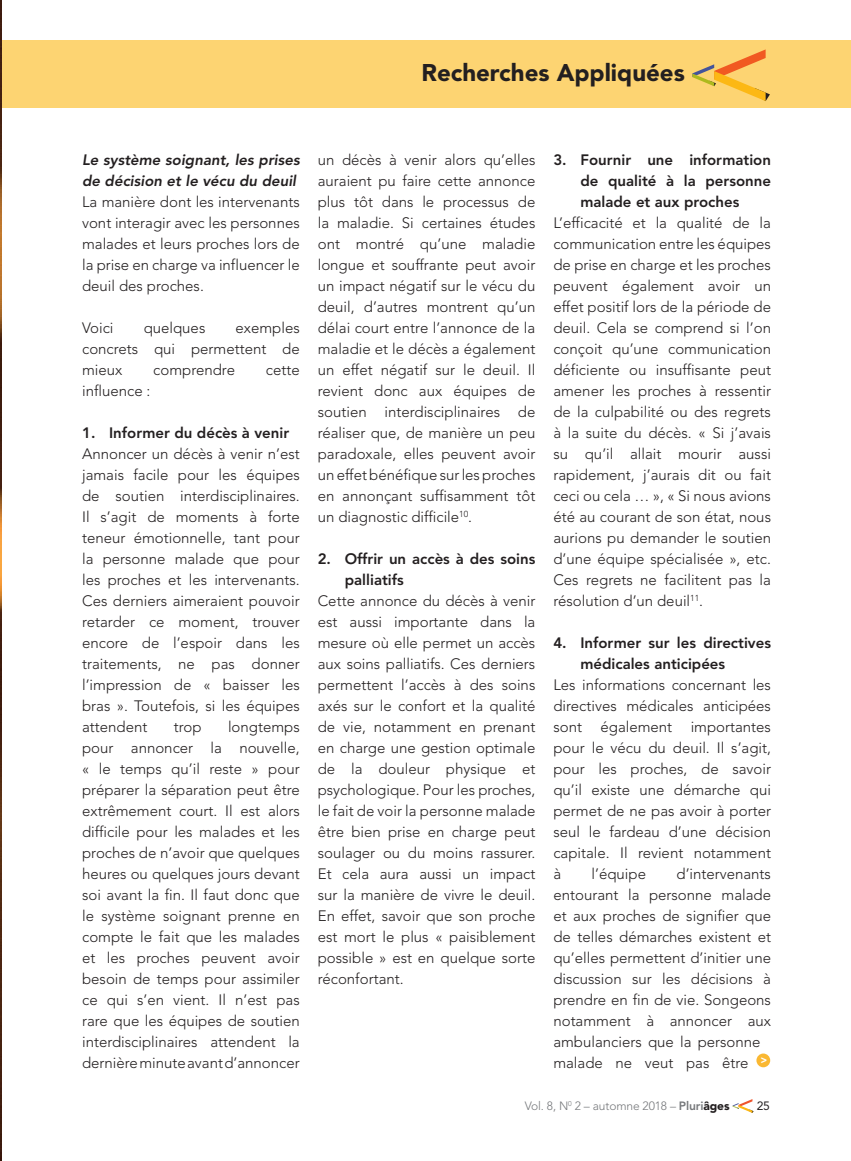
<style>
.page{position:relative;width:851px;height:1161px;background:#fff}
.page>*{position:absolute;margin:0;border:0;box-sizing:border-box;transform-origin:0 0}
.t1{font:900 24px "Avenir LT Std";color:#231f20}
.t2{font:300 15px/21px "Avenir LT Std";color:#231f20;text-align:justify}
.t3{font:800 15px/21px "Avenir LT Std";color:#231f20}
.t4{font:italic 800 15px/21px "Avenir LT Std";color:#231f20}
.t5{font:300 12px "Avenir LT Std";letter-spacing:-.01em;color:#76787b}
.t6{font:12px "Avenir LT Std";color:#231f20}
.s1{font-weight:800}
.s2{font-weight:900;color:#231f20}
</style>
<div class="page">
<div style="left:0;top:40px;width:850px;height:68px;background:#fdd472"></div>
<svg style="left:692px;top:49px;width:78px;height:52px"></svg>
<svg style="left:732px;top:1099px;width:21px;height:14px"></svg>
<img style="left:0;top:0;width:1px;height:1161px">
<div style="left:756px;top:1054px;width:14px;height:13px;background:#fab832;border-radius:50%"></div>
<h1 class="t1" style="left:421px;top:58px;width:265px">Recherches Appliquées</h1>
<p class="t4" style="left:82px;top:150px;width:219px">Le système soignant, les prises de décision et le vécu du deuil</p>
<p class="t2" style="left:82px;top:191px;width:219px">La manière dont les intervenants vont interagir avec les personnes malades et leurs proches lors de la prise en charge va influencer le deuil des proches.</p>
<p class="t2" style="left:82px;top:317px;width:33px">Voici</p>
<p class="t2" style="left:144px;top:317px;width:63px">quelques</p>
<p class="t2" style="left:82px;top:317px;width:219px;text-indent:153px">exemples concrets qui permettent de mieux</p>
<p class="t2" style="left:153px;top:359px;width:83px">comprendre</p>
<p class="t2" style="left:266px;top:359px;width:35px">cette</p>
<p class="t2" style="left:82px;top:380px;width:70px">influence :</p>
<p class="t3" style="left:82px;top:422px;width:208px">1. Informer du décès à venir</p>
<p class="t2" style="left:82px;top:443px;width:219px">Annoncer un décès à venir n’est jamais facile pour les équipes de soutien interdisciplinaires.<br>Il s’agit de moments à forte teneur émotionnelle, tant pour la personne malade que pour les proches et les intervenants.<br>Ces derniers aimeraient pouvoir retarder ce moment, trouver encore de l’espoir dans les traitements, ne pas donner l’impression de « baisser les bras ». Toutefois, si les équipes attendent</p>
<p class="t2" style="left:82px;top:716px;width:219px;text-indent:146px">longtemps pour annoncer la nouvelle, « le temps qu’il reste » pour préparer la séparation peut être extrêmement court. Il est alors difficile pour les malades et les proches de n’avoir que quelques heures ou quelques jours devant soi avant la fin. Il faut donc que le système soignant prenne en compte le fait que les malades et les proches peuvent avoir besoin de temps pour assimiler ce qui s’en vient. Il n’est pas rare que les équipes de soutien interdisciplinaires attendent la dernière minute avant d’annoncer</p>
<p class="t2" style="left:174px;top:716px;width:29px">trop</p>
<p class="t2" style="left:318px;top:149px;width:219px">un décès à venir alors qu’elles auraient pu faire cette annonce plus tôt dans le processus de la maladie. Si certaines études ont montré qu’une maladie longue et souffrante peut avoir un impact négatif sur le vécu du deuil, d’autres montrent qu’un délai court entre l’annonce de la maladie et le décès a également un effet négatif sur le deuil. Il revient donc aux équipes de soutien interdisciplinaires de réaliser que, de manière un peu paradoxale, elles peuvent avoir un effet bénéfique sur les proches en annonçant suffisamment tôt un diagnostic difficile<sup>10</sup>.</p>
<p class="t3" style="left:345px;top:548px;width:192px;text-indent:-27px">2. Offrir un accès à des soins palliatifs</p>
<p class="t2" style="left:318px;top:590px;width:219px">Cette annonce du décès à venir est aussi importante dans la mesure où elle permet un accès aux soins palliatifs. Ces derniers permettent l’accès à des soins axés sur le confort et la qualité de vie, notamment en prenant en charge une gestion optimale de la douleur physique et psychologique. Pour les proches, le fait de voir la personne malade être bien prise en charge peut soulager ou du moins rassurer.<br>Et cela aura aussi un impact sur la manière de vivre le deuil.<br>En effet, savoir que son proche est mort le plus « paisiblement possible » est en quelque sorte réconfortant.</p>
<p class="t3" style="left:580px;top:149px;width:192px;text-align:justify;text-indent:-27px">3. Fournir une information de qualité à la personne malade et aux proches</p>
<p class="t2" style="left:553px;top:212px;width:219px">L’efficacité et la qualité de la communication entre les équipes de prise en charge et les proches peuvent également avoir un effet positif lors de la période de deuil. Cela se comprend si l’on conçoit qu’une communication déficiente ou insuffisante peut amener les proches à ressentir de la culpabilité ou des regrets à la suite du décès. « Si j’avais su qu’il allait mourir aussi rapidement, j’aurais dit ou fait ceci ou cela … », « Si nous avions été au courant de son état, nous aurions pu demander le soutien d’une équipe spécialisée », etc.<br>Ces regrets ne facilitent pas la résolution d’un deuil<sup>11</sup>.</p>
<p class="t3" style="left:580px;top:632px;width:192px;text-indent:-27px">4. Informer sur les directives médicales anticipées</p>
<p class="t2" style="left:553px;top:674px;width:219px">Les informations concernant les directives médicales anticipées sont également importantes pour le vécu du deuil. Il s’agit, pour les proches, de savoir qu’il existe une démarche qui permet de ne pas avoir à porter seul le fardeau d’une décision capitale. Il revient notamment à</p>
<p class="t2" style="left:553px;top:863px;width:219px;text-align:left;text-indent:123px">d’intervenants entourant la personne malade et aux proches de signifier que de telles démarches existent et qu’elles permettent d’initier une discussion sur les décisions à prendre en fin de vie. Songeons notamment à annoncer aux ambulanciers que la personne malade ne veut pas être <sup>&gt;</sup></p>
<p class="t2" style="left:591px;top:863px;width:56px">l’équipe</p>
<p class="t5" style="left:524px;top:1099px;width:206px">Vol. 8, N<sup>0</sup> 2 – automne 2018 – <span class="s1">Pluri</span><span class="s2">âges</span></p>
<p class="t6" style="left:756px;top:1099px;width:15px">25</p>
</div>
